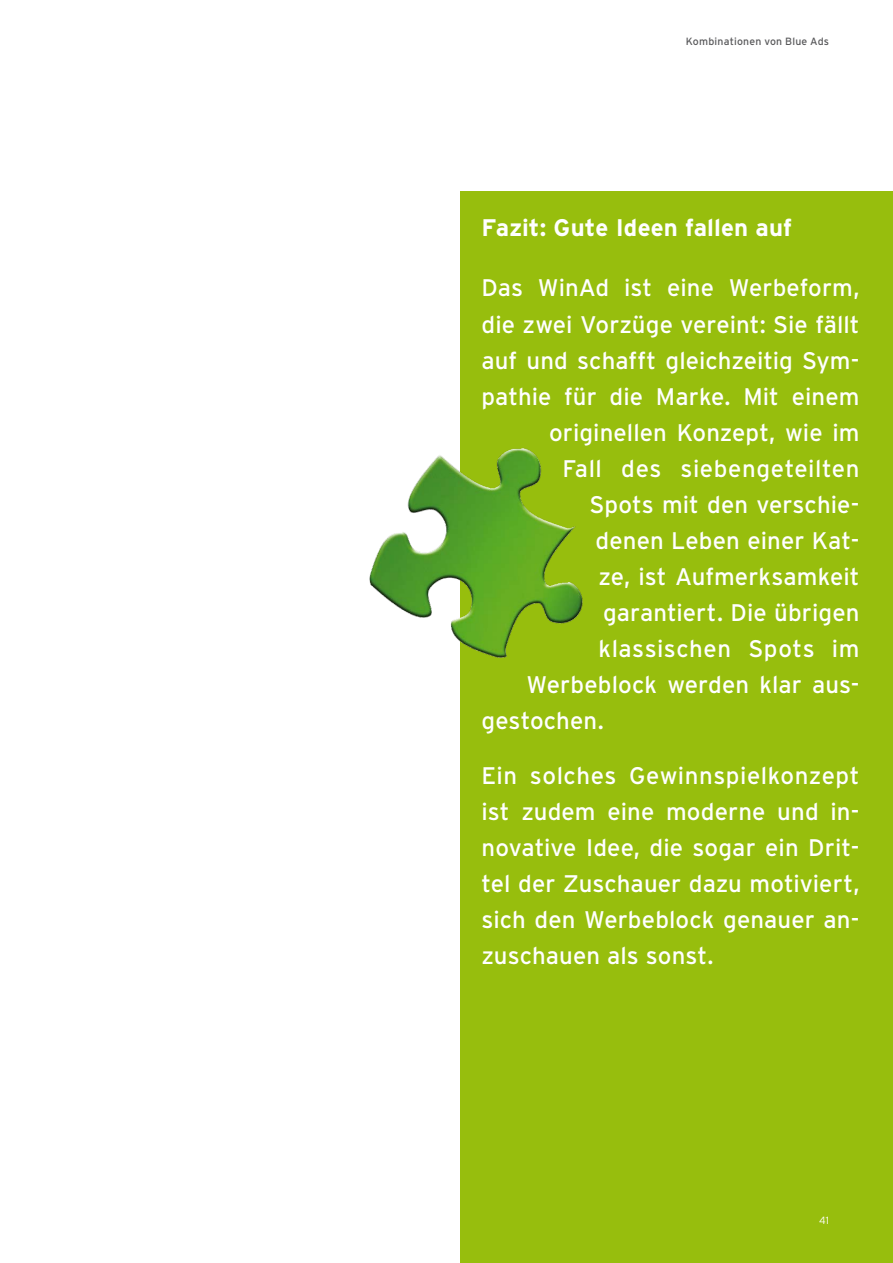
<style>
.page{position:relative;width:893px;height:1263px;background:#fff}
.page>*{position:absolute;margin:0;border:0;box-sizing:border-box;transform-origin:0 0}
.t1{font:24px/36px "Interstate";letter-spacing:.005em;color:#fff;text-align:justify}
.t2{font:700 24px "Interstate";letter-spacing:.005em;color:#fff}
.t3{font:10.5px "Interstate";letter-spacing:.02em;color:#58585a}
.t4{font:300 10.5px "Interstate";color:#fff}
</style>
<div class="page">
<div style="left:460px;top:191px;width:433px;height:1072px;background:#97be0d"></div>
<img style="left:369px;top:448px;width:214px;height:210px">
<p class="t3" style="left:686px;top:35px;width:145px">Kombinationen von Blue Ads</p>
<p class="t2" style="left:482px;top:214px;width:312px">Fazit: Gute Ideen fallen auf</p>
<p class="t1" style="left:482px;top:270px;width:379px">Das WinAd ist eine Werbeform,</p>
<p class="t1" style="left:481px;top:306px;width:379px">die zwei Vorzüge vereint: Sie fällt</p>
<p class="t1" style="left:481px;top:342px;width:379px">auf und schafft gleichzeitig Sym-</p>
<p class="t1" style="left:481px;top:378px;width:379px">pathie für die Marke. Mit einem</p>
<p class="t1" style="left:549px;top:414px;width:312px">originellen Konzept, wie im</p>
<p class="t1" style="left:563px;top:450px;width:298px">Fall des siebengeteilten</p>
<p class="t1" style="left:590px;top:486px;width:271px">Spots mit den verschie-</p>
<p class="t1" style="left:596px;top:522px;width:265px">denen Leben einer Kat-</p>
<p class="t1" style="left:599px;top:558px;width:262px">ze, ist Aufmerksamkeit</p>
<p class="t1" style="left:603px;top:594px;width:258px">garantiert. Die übrigen</p>
<p class="t1" style="left:599px;top:630px;width:262px">klassischen Spots im</p>
<p class="t1" style="left:527px;top:666px;width:334px">Werbeblock werden klar aus-</p>
<p class="t1" style="left:481px;top:702px;width:124px">gestochen.</p>
<p class="t1" style="left:481px;top:757px;width:380px">Ein solches Gewinnspielkonzept ist zudem eine moderne und in&shy;novative Idee, die sogar ein Drit&shy;tel der Zuschauer dazu motiviert, sich den Werbeblock genauer an&shy;zuschauen als sonst.</p>
<p class="t4" style="left:819px;top:1214px;width:12px">41</p>
</div>
